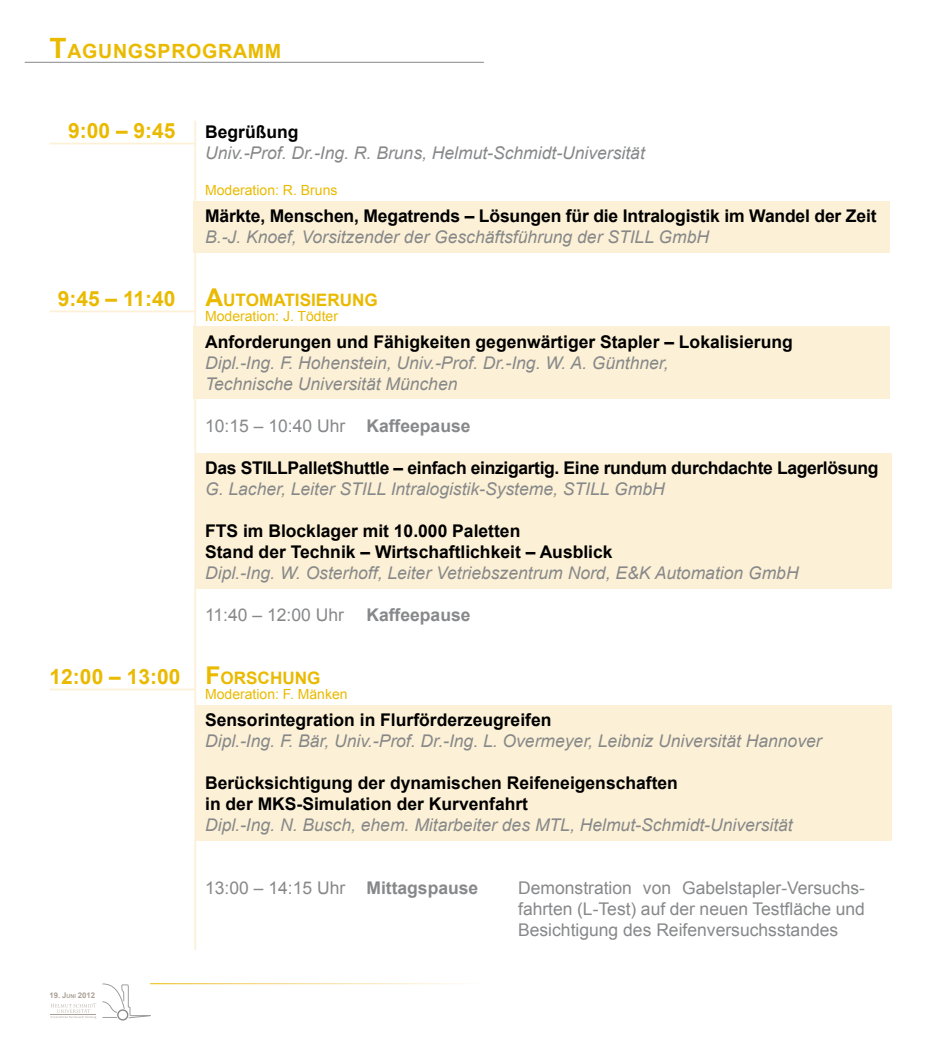
<style>
.page{position:relative;width:943px;height:1042px;background:#fff}
.page>*{position:absolute;margin:0;border:0;box-sizing:border-box;transform-origin:0 0}
.t1{font:700 21px "Arial";color:#eaba00}
.t2{font:700 19.6px "Arial";letter-spacing:.035em;color:#eaba00}
.t3{font:italic 17.5px/21px "Arial";color:#87888a}
.t4{font:700 17.5px/21px "Arial";color:#000}
.t5{font:17.5px/21px "Arial";color:#87888a;text-align:justify}
.t6{font:700 17.5px "Arial";letter-spacing:-.02em;color:#000}
.t7{font:700 17.5px "Arial";color:#87888a}
.t8{font:700 17.15px "Arial";color:#eaba00}
.t9{font:14px "Arial";color:#eaba00}
.t10{font:700 7.88px "Arial";letter-spacing:-.01em;color:#aba196}
.s1{font-size:28px}
.s2{font-size:21px}
.s3{font-size:24.5px}
.s4{font-weight:700}
.s5{font-size:17.15px}
.s6{font-size:5.42px}
</style>
<div class="page">
<div style="left:117px;top:1009px;width:11px;height:11px;border:1px solid #87888a;border-radius:50%"></div>
<svg style="left:102px;top:983px;width:48px;height:36px"></svg>
<svg style="left:50px;top:1001px;width:46px;height:17px"></svg>
<div style="left:193px;top:200px;width:697px;height:52px;background:#fcf1d6"></div>
<div style="left:193px;top:326px;width:697px;height:73px;background:#fcf1d6"></div>
<div style="left:195px;top:452px;width:696px;height:136px;background:#fcf1d6"></div>
<div style="left:195px;top:704px;width:696px;height:136px;background:#fcf1d6"></div>
<hr style="left:25px;top:62px;width:459px;height:1px;background:#87888a">
<hr style="left:194px;top:121px;width:2px;height:829px;background:#fcf1d6">
<hr style="left:50px;top:143px;width:144px;height:1px;background:#fcf1d6">
<hr style="left:50px;top:310px;width:144px;height:2px;background:#fcf1d6">
<hr style="left:50px;top:688px;width:144px;height:2px;background:#fcf1d6">
<p class="t2" style="left:50px;top:38px;width:233px"><span class="s1">T</span>AGUNGSPROGRAMM</p>
<p class="t1" style="left:68px;top:116px;width:109px">9:00 – 9:45</p>
<p class="t4" style="left:205px;top:121px;width:95px">Begrüßung</p>
<p class="t3" style="left:205px;top:142px;width:441px">Univ.-Prof. Dr.-Ing. R. Bruns, Helmut-Schmidt-Universität</p>
<p class="t9" style="left:205px;top:181px;width:134px">Moderation: R. Bruns</p>
<p class="t4" style="left:205px;top:205px;width:673px">Märkte, Menschen, Megatrends – Lösungen für die Intralogistik im Wandel der Zeit</p>
<p class="t3" style="left:205px;top:226px;width:505px">B.-J. Knoef, Vorsitzender der Geschäftsführung der STILL GmbH</p>
<p class="t8" style="left:58px;top:288px;width:322px"><span class="s2">9:45 – 11:40</span> <span class="s3">A</span>UTOMATISIERUNG</p>
<p class="t9" style="left:205px;top:307px;width:134px">Moderation: J. Tödter</p>
<p class="t4" style="left:205px;top:331px;width:589px">Anforderungen und Fähigkeiten gegenwärtiger Stapler – Lokalisierung</p>
<p class="t3" style="left:205px;top:352px;width:465px">Dipl.-Ing. F. Hohenstein, Univ.-Prof. Dr.-Ing. W. A. Günthner,<br>Technische Universität München</p>
<p class="t5" style="left:205px;top:415px;width:267px">10:15 – 10:40 Uhr <span class="s4">Kaffeepause</span></p>
<p class="t6" style="left:205px;top:456px;width:675px">Das STILLPalletShuttle – einfach einzigartig. Eine rundum durchdachte Lagerlösung</p>
<p class="t3" style="left:205px;top:478px;width:461px">G. Lacher, Leiter STILL Intralogistik-Systeme, STILL GmbH</p>
<p class="t4" style="left:205px;top:520px;width:409px">FTS im Blocklager mit 10.000 Paletten<br>Stand der Technik – Wirtschaftlichkeit – Ausblick</p>
<p class="t3" style="left:205px;top:562px;width:595px">Dipl.-Ing. W. Osterhoff, Leiter Vetriebszentrum Nord, E&amp;K Automation GmbH</p>
<p class="t5" style="left:205px;top:604px;width:140px">11:40 – 12:00 Uhr</p>
<p class="t7" style="left:366px;top:603px;width:106px">Kaffeepause</p>
<p class="t1" style="left:50px;top:662px;width:272px">12:00 – 13:00 <span class="s3">F</span><span class="s5">ORSCHUNG</span></p>
<p class="t9" style="left:205px;top:685px;width:144px">Moderation: F. Mänken</p>
<p class="t4" style="left:205px;top:709px;width:348px">Sensorintegration in Flurförderzeugreifen</p>
<p class="t3" style="left:205px;top:730px;width:618px">Dipl.-Ing. F. Bär, Univ.-Prof. Dr.-Ing. L. Overmeyer, Leibniz Universität Hannover</p>
<p class="t4" style="left:205px;top:772px;width:474px">Berücksichtigung der dynamischen Reifeneigenschaften in der MKS-Simulation der Kurvenfahrt</p>
<p class="t3" style="left:205px;top:814px;width:589px">Dipl.-Ing. N. Busch, ehem. Mitarbeiter des MTL, Helmut-Schmidt-Universität</p>
<p class="t10" style="left:50px;top:989px;width:47px">19. J<span class="s6">UNI</span> 2012</p>
<p class="t5" style="left:205px;top:877px;width:275px">13:00 – 14:15 Uhr <span class="s4">Mittagspause</span></p>
<p class="t5" style="left:518px;top:877px;width:348px">Demonstration von Gabelstapler-Versuchs&shy;fahrten (L-Test) auf der neuen Testfläche und Besichtigung des Reifenversuchsstandes</p>
</div>
